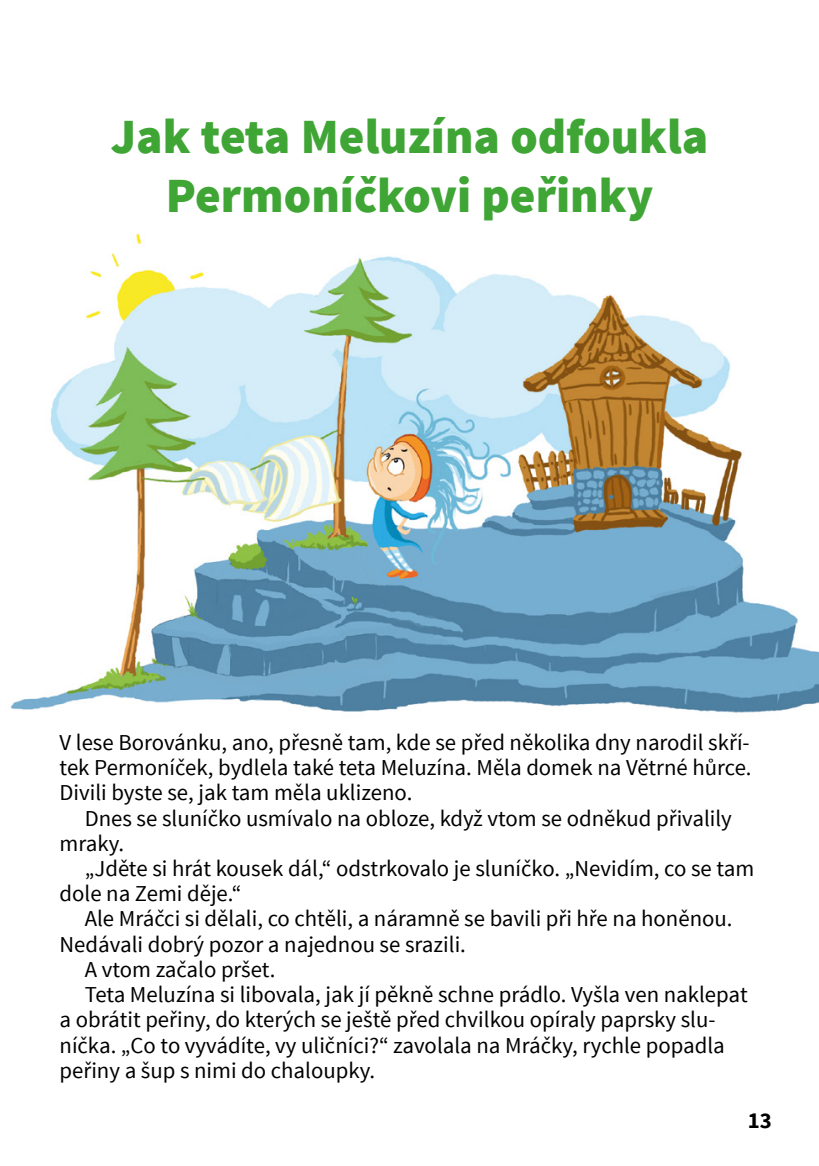
<style>
.page{position:relative;width:819px;height:1166px;background:#fff}
.page>*{position:absolute;margin:0;border:0;box-sizing:border-box;transform-origin:0 0}
.t1{font:900 49px/58.8px "Source Sans Pro";color:#3fa535;text-align:center}
.t2{font:22.75px/25.2px "Source Sans Pro";color:#000}
.t3{font:700 22.75px "Source Sans Pro";color:#000}
</style>
<div class="page">
<img style="left:10px;top:233px;width:809px;height:480px">
<h1 class="t1" style="left:111px;top:110px;width:599px">Jak teta Meluzína odfoukla<br>Permoníčkovi peřinky</h1>
<p class="t2" style="left:60px;top:730px;width:693px;text-align:justify">V lese Borovánku, ano, přesně tam, kde se před několika dny narodil skří&shy;tek Permoníček, bydlela také teta Meluzína. Měla domek na Větrné hůrce.<br>Divili byste se, jak tam měla uklizeno.</p>
<p class="t2" style="left:60px;top:806px;width:673px;text-indent:25px">Dnes se sluníčko usmívalo na obloze, když vtom se odněkud přivalily mraky.</p>
<p class="t2" style="left:60px;top:856px;width:696px;text-indent:25px">„Jděte si hrát kousek dál,“ odstrkovalo je sluníčko. „Nevidím, co se tam dole na Zemi děje.“</p>
<p class="t2" style="left:85px;top:907px;width:649px">Ale Mráčci si dělali, co chtěli, a náramně se bavili při hře na honěnou.</p>
<p class="t2" style="left:60px;top:932px;width:408px">Nedávali dobrý pozor a najednou se srazili.</p>
<p class="t2" style="left:85px;top:957px;width:192px">A vtom začalo pršet.</p>
<p class="t2" style="left:85px;top:982px;width:664px">Teta Meluzína si libovala, jak jí pěkně schne prádlo. Vyšla ven naklepat</p>
<p class="t2" style="left:60px;top:1007px;width:657px">a obrátit peřiny, do kterých se ještě před chvilkou opíraly paprsky slu-</p>
<p class="t2" style="left:60px;top:1033px;width:666px">níčka. „Co to vyvádíte, vy uličníci?“ zavolala na Mráčky, rychle popadla</p>
<p class="t2" style="left:60px;top:1058px;width:317px">peřiny a šup s nimi do chaloupky.</p>
<p class="t3" style="left:747px;top:1106px;width:26px">13</p>
</div>
